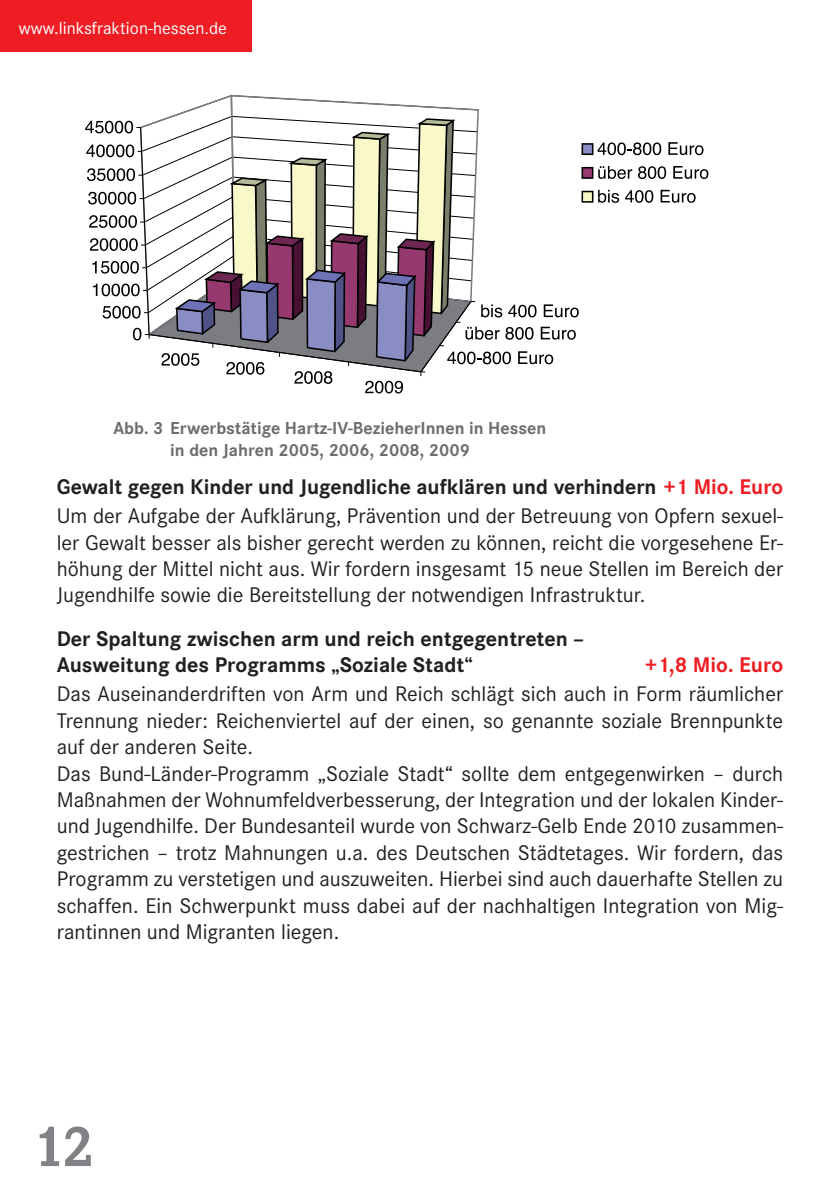
<style>
.page{position:relative;width:840px;height:1191px;background:#fff}
.page>*{position:absolute;margin:0;border:0;box-sizing:border-box;transform-origin:0 0}
.t1{font:700 60px "Corporate E";color:#808285}
.t2{font:22px/26.4px "Corporate S";color:#231f20}
.t3{font:700 22px/26.4px "Corporate S";color:#231f20}
.t4{font:700 22px "Corporate S";color:#ee1d23}
.t5{font:700 18px/21.6px "Corporate S";color:#6c6d70}
.t6{font:18px "Corporate S";color:#fff}
.s1{font-weight:700}
.s2{font-weight:700;color:#ee1d23}
</style>
<div class="page">
<div style="left:0;top:0;width:251px;height:51px;background:#ee1d23"></div>
<svg style="left:85px;top:94px;width:493px;height:299px"></svg>
<div style="left:576px;top:137px;width:138px;height:71px;background:#fff"></div>
<div style="left:582px;top:144px;width:10px;height:10px;background:#8a8dc4"></div>
<div style="left:581px;top:143px;width:12px;height:12px;border:2px solid #000"></div>
<svg style="left:597px;top:142px;width:64px;height:13px"></svg>
<svg style="left:668px;top:142px;width:35px;height:13px"></svg>
<div style="left:582px;top:168px;width:10px;height:10px;background:#96396f"></div>
<div style="left:581px;top:167px;width:12px;height:12px;border:2px solid #000"></div>
<svg style="left:598px;top:166px;width:67px;height:13px"></svg>
<svg style="left:673px;top:166px;width:35px;height:13px"></svg>
<div style="left:582px;top:191px;width:10px;height:11px;background:#f9f8c8"></div>
<div style="left:581px;top:191px;width:12px;height:12px;border:2px solid #000"></div>
<svg style="left:598px;top:190px;width:20px;height:13px"></svg>
<svg style="left:625px;top:190px;width:28px;height:13px"></svg>
<svg style="left:660px;top:190px;width:35px;height:13px"></svg>
<p class="t6" style="left:19px;top:18px;width:209px">www.linksfraktion-hessen.de</p>
<p class="t5" style="left:170px;top:418px;width:377px;text-indent:-57px">Abb. 3 Erwerbstätige Hartz-IV-BezieherInnen in Hessen in den Jahren 2005, 2006, 2008, 2009</p>
<p class="t2" style="left:57px;top:472px;width:727px;line-height:29.2px"><span class="s1">Gewalt gegen Kinder und Jugendliche aufklären und verhindern</span> <span class="s2">+1 Mio. Euro<br></span>Um der Aufgabe der Aufklärung, Prävention und der Betreuung von Opfern sexuel-</p>
<p class="t2" style="left:57px;top:529px;width:727px;text-align:justify">ler Gewalt besser als bisher gerecht werden zu können, reicht die vorgesehene Er&shy;höhung der Mittel nicht aus. Wir fordern insgesamt 15 neue Stellen im Bereich der Jugendhilfe sowie die Bereitstellung der notwendigen Infrastruktur.</p>
<p class="t3" style="left:57px;top:625px;width:528px">Der Spaltung zwischen arm und reich entgegentreten –<br>Ausweitung des Programms „Soziale Stadt“</p>
<p class="t4" style="left:644px;top:652px;width:140px">+1,8 Mio. Euro</p>
<p class="t2" style="left:57px;top:681px;width:727px">Das Auseinanderdriften von Arm und Reich schlägt sich auch in Form räumlicher Trennung nieder: Reichenviertel auf der einen, so genannte soziale Brennpunkte auf der anderen Seite.<br>Das Bund-Länder-Programm „Soziale Stadt“ sollte dem entgegenwirken – durch Maßnahmen der Wohnumfeldverbesserung, der Integration und der lokalen Kinder&shy;und Jugendhilfe. Der Bundesanteil wurde von Schwarz-Gelb Ende 2010 zusammen&shy;gestrichen – trotz Mahnungen u.a. des Deutschen Städtetages. Wir fordern, das Programm zu verstetigen und auszuweiten. Hierbei sind auch dauerhafte Stellen zu schaffen. Ein Schwerpunkt muss dabei auf der nachhaltigen Integration von Mig&shy;rantinnen und Migranten liegen.</p>
<h1 class="t1" style="left:34px;top:1112px;width:62px">12</h1>
</div>
